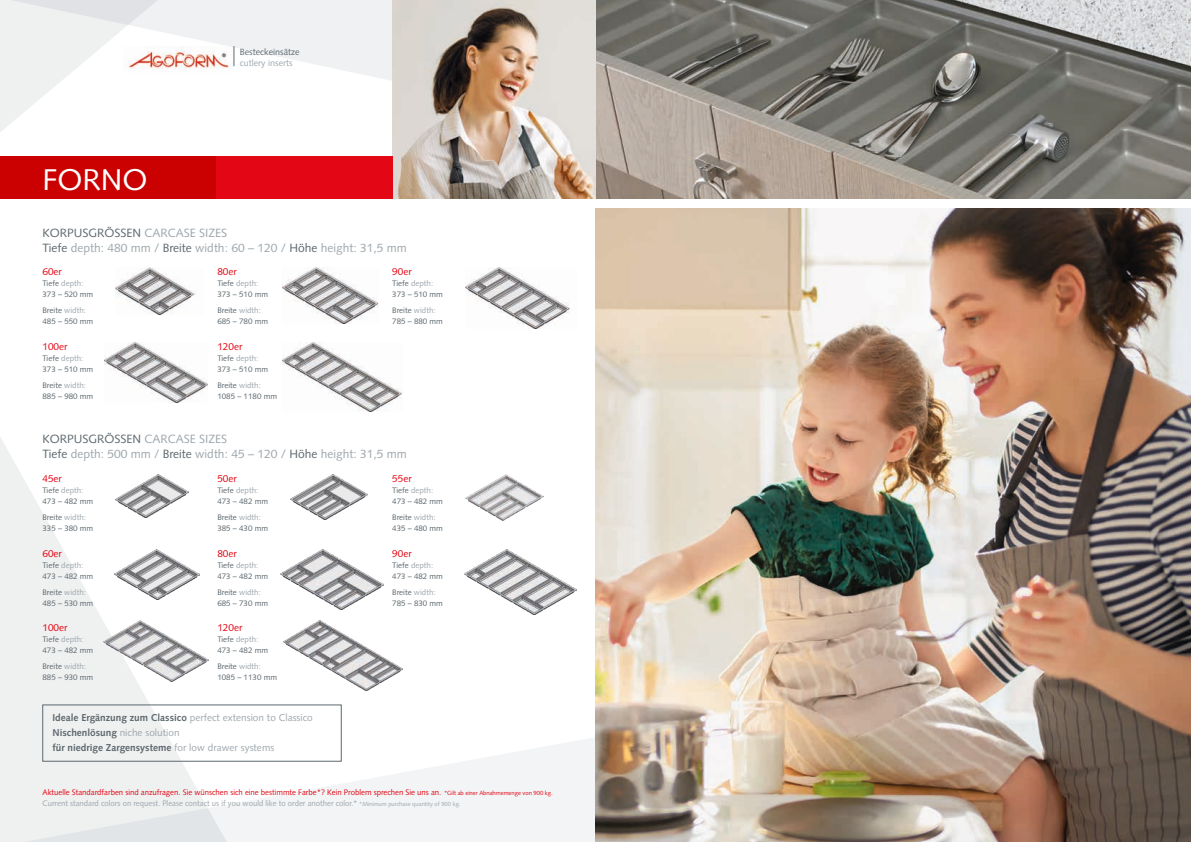
<style>
.page{position:relative;width:1191px;height:842px;background:#fff}
.page>*{position:absolute;margin:0;border:0;box-sizing:border-box;transform-origin:0 0}
.t1{font:30px "Syntax";color:#fff}
.t2{font:12px/15px "Syntax";color:#9ea7ad}
.t3{font:700 10px/15px "Syntax";color:#5d686e}
.t4{font:10px "Syntax";color:#e30614}
.t5{font:9px "Syntax";color:#5d686e}
.t6{font:9px "Syntax";color:#9ea7ad}
.t7{font:8px/11px "Syntax";color:#5d686e}
.t8{font:8px/11px "Syntax";letter-spacing:-.005em;color:#e30614}
.s1{color:#5d686e}
.s2{color:#9ea7ad}
.s3{font-weight:400;color:#9ea7ad}
.s4{font-size:6px}
.s5{font-size:6px;color:#9ea7ad}
</style>
<div class="page">
<svg style="left:288px;top:690px;width:307px;height:152px;fill:#f2f4f5"></svg>
<svg style="left:0;top:267px;width:288px;height:575px"></svg>
<svg style="left:298px;top:0;width:94px;height:81px;fill:#eff1f3"></svg>
<svg style="left:0;top:0;width:298px;height:132px"></svg>
<img style="left:392px;top:0;width:799px;height:198px">
<div style="left:0;top:156px;width:392px;height:42px;background:#e30614"></div>
<div style="left:0;top:156px;width:215px;height:42px;background:#ca0001"></div>
<img style="left:124px;top:46px;width:109px;height:26px">
<svg style="left:234px;top:46px;width:1px;height:20px"></svg>
<img style="left:595px;top:208px;width:596px;height:634px">
<img style="left:116px;top:268px;width:87px;height:46px">
<img style="left:282px;top:268px;width:96px;height:56px">
<img style="left:465px;top:268px;width:106px;height:60px">
<img style="left:105px;top:342px;width:102px;height:60px">
<img style="left:283px;top:342px;width:119px;height:69px">
<img style="left:116px;top:474px;width:72px;height:43px">
<img style="left:291px;top:474px;width:76px;height:46px">
<img style="left:465px;top:474px;width:78px;height:46px">
<img style="left:114px;top:549px;width:86px;height:51px">
<img style="left:280px;top:549px;width:103px;height:61px">
<img style="left:465px;top:549px;width:112px;height:66px">
<img style="left:104px;top:620px;width:105px;height:62px">
<img style="left:283px;top:620px;width:120px;height:70px">
<h1 class="t1" style="left:43px;top:162px;width:107px">FORNO</h1>
<p class="t5" style="left:240px;top:46px;width:61px">Besteckeinsätze</p>
<p class="t6" style="left:240px;top:57px;width:54px">cutlery inserts</p>
<h2 class="t2" style="left:43px;top:226px;width:366px"><span class="s1">KORPUSGRÖSSEN</span> CARCASE SIZES<br><span class="s1">Tiefe</span> depth: 480 mm / <span class="s1">Breite</span> width: 60 – 120 / <span class="s1">Höhe</span> height: 31,5 mm</h2>
<p class="t4" style="left:43px;top:266px;width:21px">60er</p>
<p class="t7" style="left:43px;top:278px;width:52px">Tiefe <span class="s2">depth:<br></span>373 – 520 mm</p>
<p class="t7" style="left:43px;top:305px;width:52px">Breite <span class="s2">width:<br></span>485 – 550 mm</p>
<p class="t4" style="left:217px;top:266px;width:21px">80er</p>
<p class="t7" style="left:217px;top:278px;width:52px">Tiefe <span class="s2">depth:<br></span>373 – 510 mm</p>
<p class="t7" style="left:217px;top:305px;width:52px">Breite <span class="s2">width:<br></span>685 – 780 mm</p>
<p class="t4" style="left:392px;top:266px;width:21px">90er</p>
<p class="t7" style="left:392px;top:278px;width:52px">Tiefe <span class="s2">depth:<br></span>373 – 510 mm</p>
<p class="t7" style="left:392px;top:305px;width:52px">Breite <span class="s2">width:<br></span>785 – 880 mm</p>
<p class="t4" style="left:43px;top:340px;width:27px">100er</p>
<p class="t7" style="left:43px;top:353px;width:52px">Tiefe <span class="s2">depth:<br></span>373 – 510 mm</p>
<p class="t7" style="left:43px;top:380px;width:52px">Breite <span class="s2">width:<br></span>885 – 980 mm</p>
<p class="t4" style="left:217px;top:340px;width:27px">120er</p>
<p class="t7" style="left:217px;top:353px;width:52px">Tiefe <span class="s2">depth:<br></span>373 – 510 mm</p>
<p class="t7" style="left:217px;top:380px;width:61px">Breite <span class="s2">width:<br></span>1085 – 1180 mm</p>
<h2 class="t2" style="left:43px;top:432px;width:366px"><span class="s1">KORPUSGRÖSSEN</span> CARCASE SIZES<br><span class="s1">Tiefe</span> depth: 500 mm / <span class="s1">Breite</span> width: 45 – 120 / <span class="s1">Höhe</span> height: 31,5 mm</h2>
<p class="t4" style="left:43px;top:473px;width:21px">45er</p>
<p class="t7" style="left:43px;top:485px;width:52px">Tiefe <span class="s2">depth:<br></span>473 – 482 mm</p>
<p class="t7" style="left:43px;top:512px;width:52px">Breite <span class="s2">width:<br></span>335 – 380 mm</p>
<p class="t4" style="left:43px;top:547px;width:21px">60er</p>
<p class="t7" style="left:43px;top:559px;width:52px">Tiefe <span class="s2">depth:<br></span>473 – 482 mm</p>
<p class="t7" style="left:43px;top:586px;width:52px">Breite <span class="s2">width:<br></span>485 – 530 mm</p>
<p class="t4" style="left:43px;top:622px;width:27px">100er</p>
<p class="t7" style="left:43px;top:634px;width:52px">Tiefe <span class="s2">depth:<br></span>473 – 482 mm</p>
<p class="t7" style="left:43px;top:661px;width:52px">Breite <span class="s2">width:<br></span>885 – 930 mm</p>
<p class="t4" style="left:217px;top:473px;width:21px">50er</p>
<p class="t7" style="left:217px;top:485px;width:52px">Tiefe <span class="s2">depth:<br></span>473 – 482 mm</p>
<p class="t7" style="left:217px;top:512px;width:52px">Breite <span class="s2">width:<br></span>385 – 430 mm</p>
<p class="t4" style="left:217px;top:547px;width:21px">80er</p>
<p class="t7" style="left:217px;top:559px;width:52px">Tiefe <span class="s2">depth:<br></span>473 – 482 mm</p>
<p class="t7" style="left:217px;top:586px;width:52px">Breite <span class="s2">width:<br></span>685 – 730 mm</p>
<p class="t4" style="left:217px;top:622px;width:27px">120er</p>
<p class="t7" style="left:217px;top:634px;width:52px">Tiefe <span class="s2">depth:<br></span>473 – 482 mm</p>
<p class="t7" style="left:217px;top:661px;width:61px">Breite <span class="s2">width:<br></span>1085 – 1130 mm</p>
<p class="t3" style="left:52px;top:710px;width:262px">Ideale Ergänzung zum Classico <span class="s3">perfect extension to Classico<br></span>Nischenlösung <span class="s3">niche solution<br></span>für niedrige Zargensysteme <span class="s3">for low drawer systems</span></p>
<p class="t4" style="left:392px;top:473px;width:21px">55er</p>
<p class="t7" style="left:392px;top:485px;width:52px">Tiefe <span class="s2">depth:<br></span>473 – 482 mm</p>
<p class="t7" style="left:392px;top:512px;width:52px">Breite <span class="s2">width:<br></span>435 – 480 mm</p>
<p class="t4" style="left:392px;top:547px;width:21px">90er</p>
<p class="t7" style="left:392px;top:559px;width:52px">Tiefe <span class="s2">depth:<br></span>473 – 482 mm</p>
<p class="t7" style="left:392px;top:586px;width:52px">Breite <span class="s2">width:<br></span>785 – 830 mm</p>
<p class="t8" style="left:43px;top:787px;width:511px">Aktuelle Standardfarben sind anzufragen. Sie wünschen sich eine bestimmte Farbe*? Kein Problem sprechen Sie uns an. <span class="s4">*Gilt ab einer Abnahmemenge von 900 kg.<br></span><span class="s2">Current standard colors on request. Please contact us if you would like to order another color.*</span> <span class="s5">*Minimum purchase quantity of 900 kg.</span></p>
</div>
